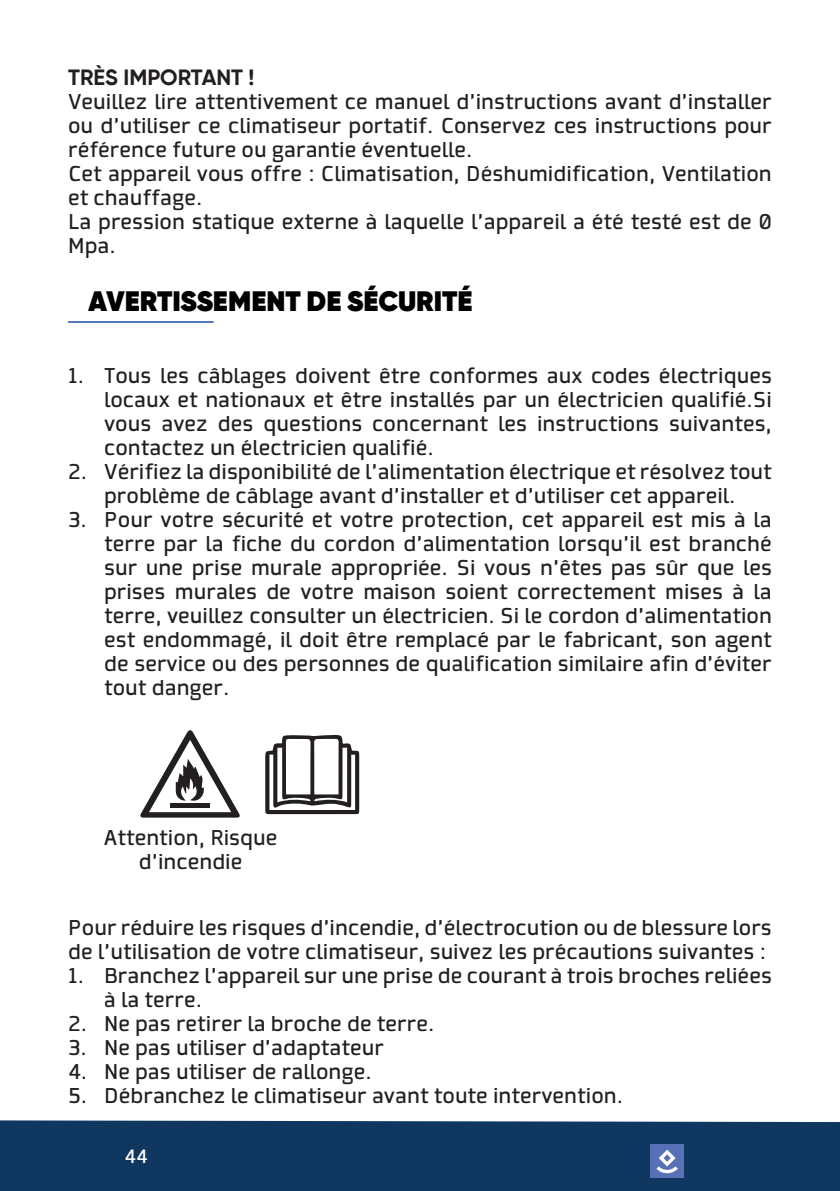
<style>
.page{position:relative;width:840px;height:1191px;background:#fff}
.page>*{position:absolute;margin:0;border:0;box-sizing:border-box;transform-origin:0 0}
.t1{font:800 28px "Gilroy";color:#000001}
.t2{font:700 22px "Gilroy";color:#231f20}
.t3{font:20px/24px "Collator";color:#231f20}
.t4{font:18px "Collator";color:#fff}
</style>
<div class="page">
<div style="left:0;top:1120px;width:839px;height:71px;background:#0f3760"></div>
<div style="left:650px;top:1144px;width:33px;height:34px;background:#5870b6"></div>
<svg style="left:656px;top:1149px;width:21px;height:24px"></svg>
<svg style="left:265px;top:735px;width:94px;height:79px"></svg>
<svg style="left:140px;top:730px;width:100px;height:87px"></svg>
<div style="left:170px;top:803px;width:39px;height:5px;background:#231f20"></div>
<hr style="left:68px;top:321px;width:145px;height:2px;background:#5479bd">
<p class="t2" style="left:68px;top:64px;width:188px">TRÈS IMPORTANT !</p>
<p class="t3" style="left:68px;top:91px;width:704px;text-align:justify">Veuillez lire attentivement ce manuel d’instructions avant d’installer ou d’utiliser ce climatiseur portatif. Conservez ces instructions pour référence future ou garantie éventuelle.</p>
<p class="t3" style="left:68px;top:163px;width:704px">Cet appareil vous offre : Climatisation, Déshumidification, Ventilation et chauffage.</p>
<p class="t3" style="left:68px;top:211px;width:704px">La pression statique externe à laquelle l’appareil a été testé est de 0<br>Mpa.</p>
<p class="t1" style="left:89px;top:283px;width:385px">AVERTISSEMENT DE SÉCURITÉ</p>
<p class="t3" style="left:104px;top:364px;width:669px;text-align:justify;text-indent:-36px">1. Tous les câblages doivent être conformes aux codes électriques locaux et nationaux et être installés par un électricien qualifié.Si vous avez des questions concernant les instructions suivantes, contactez un électricien qualifié.</p>
<p class="t3" style="left:68px;top:460px;width:704px;text-align:center">2. Vérifiez la disponibilité de l’alimentation électrique et résolvez tout problème de câblage avant d’installer et d’utiliser cet appareil.</p>
<p class="t3" style="left:104px;top:508px;width:669px;text-align:justify;text-indent:-36px">3. Pour votre sécurité et votre protection, cet appareil est mis à la terre par la fiche du cordon d’alimentation lorsqu’il est branché sur une prise murale appropriée. Si vous n’êtes pas sûr que les prises murales de votre maison soient correctement mises à la terre, veuillez consulter un électricien. Si le cordon d’alimentation est endommagé, il doit être remplacé par le fabricant, son agent de service ou des personnes de qualification similaire afin d’éviter tout danger.</p>
<p class="t3" style="left:104px;top:826px;width:175px;text-align:center">Attention, Risque d’incendie</p>
<p class="t3" style="left:68px;top:916px;width:705px">Pour réduire les risques d’incendie, d’électrocution ou de blessure lors de l’utilisation de votre climatiseur, suivez les précautions suivantes :</p>
<p class="t3" style="left:104px;top:964px;width:669px;text-indent:-36px">1. Branchez l’appareil sur une prise de courant à trois broches reliées à la terre.</p>
<p class="t3" style="left:68px;top:1012px;width:367px">2. Ne pas retirer la broche de terre.</p>
<p class="t3" style="left:68px;top:1036px;width:317px">3. Ne pas utiliser d’adaptateur</p>
<p class="t3" style="left:68px;top:1060px;width:305px">4. Ne pas utiliser de rallonge.</p>
<p class="t3" style="left:68px;top:1084px;width:556px">5. Débranchez le climatiseur avant toute intervention.</p>
<p class="t4" style="left:124px;top:1145px;width:25px">44</p>
</div>
